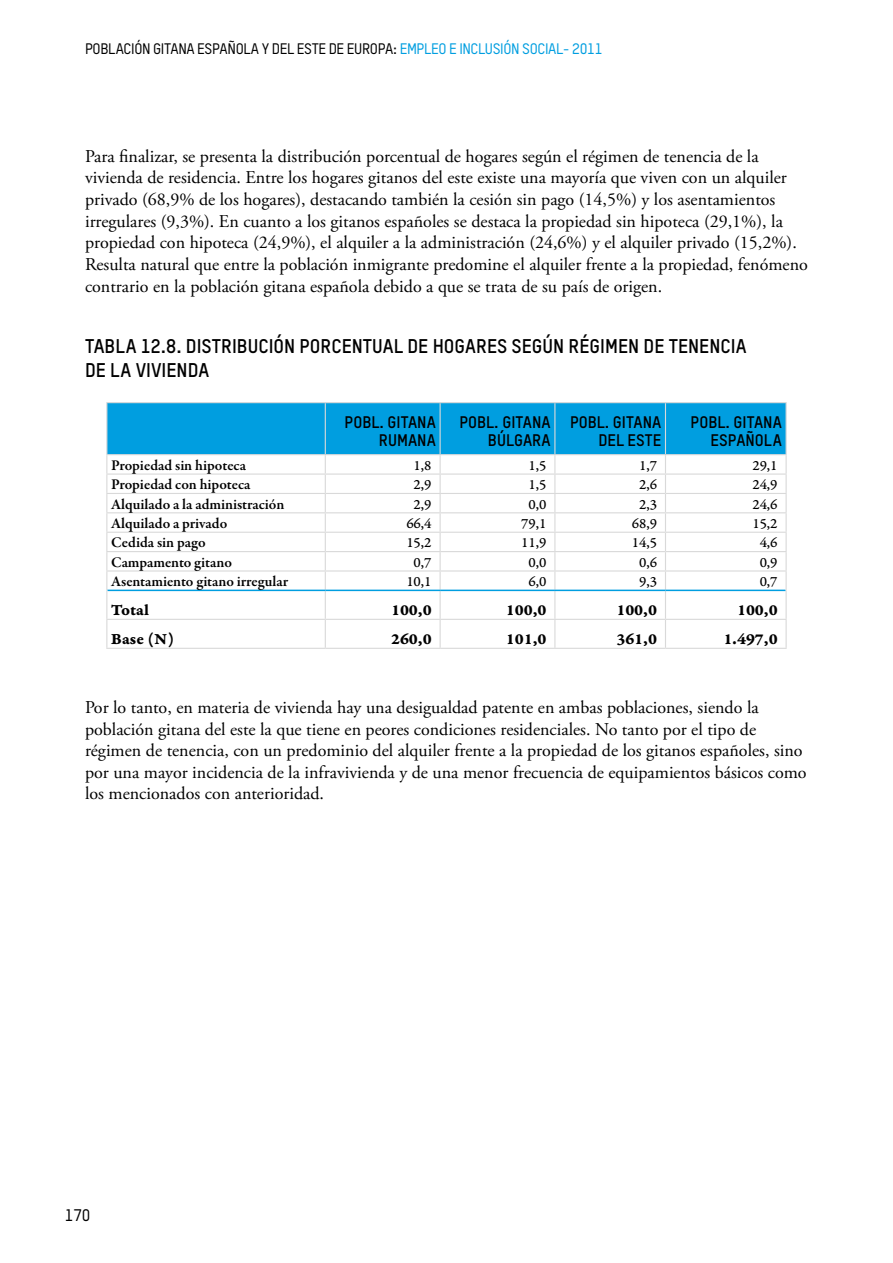
<style>
.page{position:relative;width:893px;height:1263px;background:#fff}
.page>*{position:absolute;margin:0;border:0;box-sizing:border-box;transform-origin:0 0}
.t1{font:700 19.5px "TSTAR";color:#000}
.t2{font:18px/21.6px "Adobe Garamond Pro";color:#000}
.t3{font:700 16.5px/18px "TSTAR";color:#000}
.t4{font:16.5px "Garamond Premr Pro Bd Capt";color:#000}
.t5{font:500 16.5px "TSTAR";color:#000}
.t6{font:600 15px "Garamond Premr Pro";color:#000}
.t7{font:15px "Garamond Premr Pro Capt";color:#000}
.t8{font:500 15px "TSTAR";letter-spacing:-.025em;color:#000}
.s1{color:#009ee0}
</style>
<div class="page">
<hr style="left:106px;top:402px;width:219px;height:1px;background:#d9d9d9">
<hr style="left:325px;top:402px;width:115px;height:1px;background:#d9d9d9">
<hr style="left:440px;top:402px;width:115px;height:1px;background:#d9d9d9">
<hr style="left:555px;top:402px;width:110px;height:1px;background:#d9d9d9">
<hr style="left:665px;top:402px;width:122px;height:1px;background:#d9d9d9">
<hr style="left:325px;top:648px;width:115px;height:1px;background:#d9d9d9">
<hr style="left:440px;top:648px;width:115px;height:1px;background:#d9d9d9">
<hr style="left:555px;top:648px;width:110px;height:1px;background:#d9d9d9">
<hr style="left:665px;top:648px;width:122px;height:1px;background:#d9d9d9">
<hr style="left:106px;top:648px;width:219px;height:1px;background:#d9d9d9">
<svg style="left:106px;top:403px;width:681px;height:245px"></svg>
<hr style="left:106px;top:619px;width:219px;height:1px;background:#d9d9d9">
<p class="t8" style="left:85px;top:40px;width:519px">POBLACIÓN GITANA ESPAÑOLA Y DEL ESTE DE EUROPA: <span class="s1">EMPLEO E INCLUSIÓN SOCIAL- 2011</span></p>
<p class="t2" style="left:85px;top:146px;width:724px">Para finalizar, se presenta la distribución porcentual de hogares según el régimen de tenencia de la vivienda de residencia. Entre los hogares gitanos del este existe una mayoría que viven con un alquiler privado (68,9% de los hogares), destacando también la cesión sin pago (14,5%) y los asentamientos irregulares (9,3%). En cuanto a los gitanos españoles se destaca la propiedad sin hipoteca (29,1%), la propiedad con hipoteca (24,9%), el alquiler a la administración (24,6%) y el alquiler privado (15,2%).<br>Resulta natural que entre la población inmigrante predomine el alquiler frente a la propiedad, fenómeno contrario en la población gitana española debido a que se trata de su país de origen.</p>
<p class="t1" style="left:85px;top:334px;width:21px">TABLA</p>
<p class="t1" style="left:141px;top:334px;width:66px">12.8. DISTRIBUCIÓN</p>
<p class="t1" style="left:300px;top:334px;width:12px">PORCENTUAL</p>
<p class="t1" style="left:407px;top:334px;width:37px">DE HOGARES</p>
<p class="t1" style="left:512px;top:334px;width:89px">SEGÚN RÉGIMEN</p>
<p class="t1" style="left:644px;top:334px;width:36px">DE TENENCIA</p>
<p class="t1" style="left:85px;top:357px;width:61px">DELAVIVIENDA</p>
<p class="t3" style="left:379px;top:413px;width:27px;text-indent:-34px">POBL. GITANA<br>RUMANA</p>
<p class="t3" style="left:459px;top:413px;width:61px;text-align:right">POBL. GITANA<br>BÚLGARA</p>
<p class="t3" style="left:570px;top:413px;width:61px;text-align:center">POBL. GITANA<br>DEL</p>
<p class="t3" style="left:710px;top:413px;width:41px;text-indent:-20px">POBL. GITANA<br>ESPAÑOLA</p>
<p class="t3" style="left:628px;top:431px;width:9px">ESTE</p>
<p class="t6" style="left:111px;top:456px;width:136px">Propiedad sin hipoteca</p>
<p class="t7" style="left:414px;top:456px;width:19px">1,8</p>
<p class="t7" style="left:528px;top:456px;width:19px">1,5</p>
<p class="t7" style="left:639px;top:456px;width:19px">1,7</p>
<p class="t7" style="left:752px;top:456px;width:27px">29,1</p>
<p class="t6" style="left:111px;top:475px;width:141px">Propiedad con hipoteca</p>
<p class="t7" style="left:414px;top:476px;width:19px">2,9</p>
<p class="t7" style="left:528px;top:476px;width:19px">1,5</p>
<p class="t7" style="left:639px;top:476px;width:19px">2,6</p>
<p class="t7" style="left:752px;top:476px;width:27px">24,9</p>
<p class="t6" style="left:111px;top:495px;width:175px">Alquilado a la administración</p>
<p class="t7" style="left:414px;top:495px;width:19px">2,9</p>
<p class="t7" style="left:528px;top:495px;width:19px">0,0</p>
<p class="t7" style="left:639px;top:495px;width:19px">2,3</p>
<p class="t7" style="left:752px;top:495px;width:27px">24,6</p>
<p class="t6" style="left:111px;top:514px;width:118px">Alquilado a privado</p>
<p class="t7" style="left:406px;top:514px;width:27px">66,4</p>
<p class="t7" style="left:521px;top:514px;width:27px">79,1</p>
<p class="t7" style="left:632px;top:514px;width:27px">68,9</p>
<p class="t7" style="left:752px;top:514px;width:27px">15,2</p>
<p class="t6" style="left:111px;top:533px;width:96px">Cedida sin pago</p>
<p class="t7" style="left:406px;top:534px;width:27px">15,2</p>
<p class="t7" style="left:521px;top:534px;width:27px">11,9</p>
<p class="t7" style="left:632px;top:534px;width:27px">14,5</p>
<p class="t7" style="left:760px;top:534px;width:19px">4,6</p>
<p class="t6" style="left:111px;top:553px;width:122px">Campamento gitano</p>
<p class="t7" style="left:414px;top:553px;width:19px">0,7</p>
<p class="t7" style="left:528px;top:553px;width:19px">0,0</p>
<p class="t7" style="left:639px;top:553px;width:19px">0,6</p>
<p class="t7" style="left:760px;top:553px;width:19px">0,9</p>
<p class="t6" style="left:111px;top:572px;width:178px">Asentamiento gitano irregular</p>
<p class="t7" style="left:406px;top:573px;width:27px">10,1</p>
<p class="t7" style="left:528px;top:573px;width:19px">6,0</p>
<p class="t7" style="left:639px;top:573px;width:19px">9,3</p>
<p class="t7" style="left:760px;top:573px;width:19px">0,7</p>
<p class="t4" style="left:111px;top:600px;width:39px">Total</p>
<p class="t4" style="left:391px;top:600px;width:42px">100,0</p>
<p class="t4" style="left:506px;top:600px;width:42px">100,0</p>
<p class="t4" style="left:616px;top:600px;width:42px">100,0</p>
<p class="t4" style="left:737px;top:600px;width:42px">100,0</p>
<p class="t4" style="left:111px;top:629px;width:65px">Base (N)</p>
<p class="t4" style="left:391px;top:629px;width:42px">260,0</p>
<p class="t4" style="left:506px;top:629px;width:42px">101,0</p>
<p class="t4" style="left:616px;top:629px;width:42px">361,0</p>
<p class="t4" style="left:723px;top:629px;width:56px">1.497,0</p>
<p class="t2" style="left:85px;top:697px;width:723px">Por lo tanto, en materia de vivienda hay una desigualdad patente en ambas poblaciones, siendo la población gitana del este la que tiene en peores condiciones residenciales. No tanto por el tipo de régimen de tenencia, con un predominio del alquiler frente a la propiedad de los gitanos españoles, sino por una mayor incidencia de la infravivienda y de una menor frecuencia de equipamientos básicos como los mencionados con anterioridad.</p>
<p class="t5" style="left:65px;top:1205px;width:27px">170</p>
</div>
